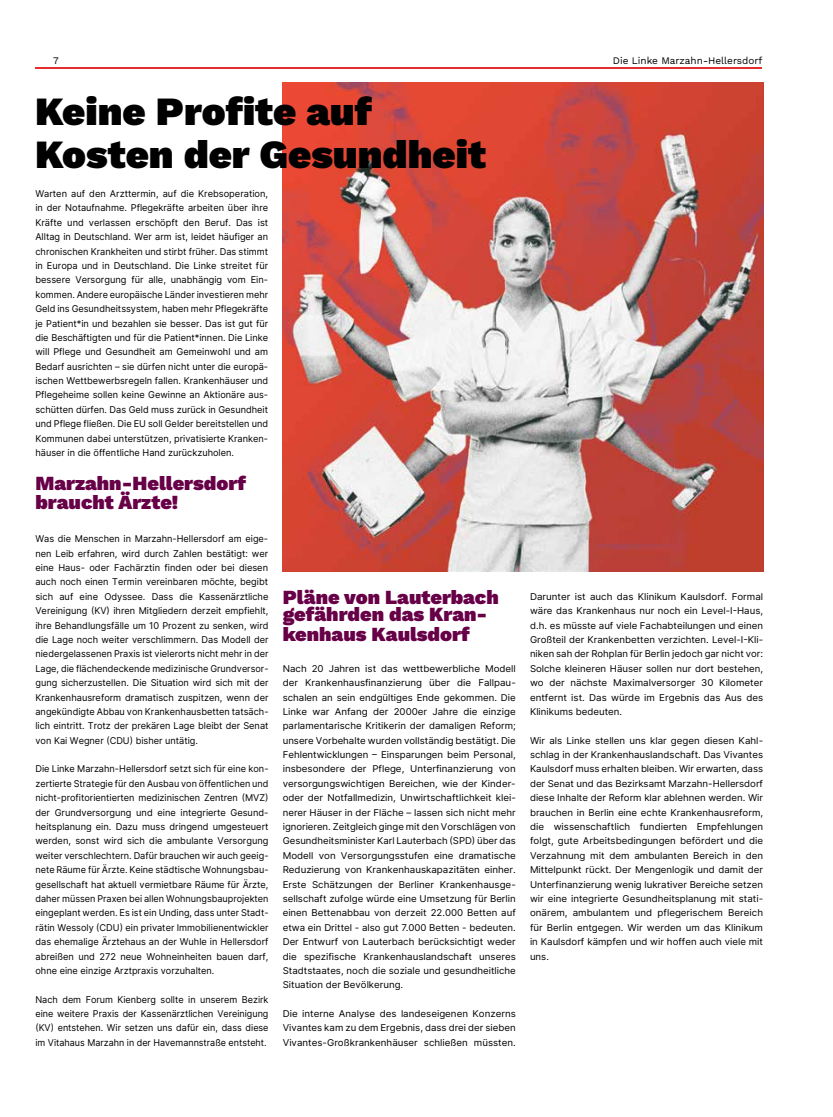
<style>
.page{position:relative;width:833px;height:1117px;background:#fff}
.page>*{position:absolute;margin:0;border:0;box-sizing:border-box;transform-origin:0 0}
.t1{font:900 40px/43.1px "Work Sans";color:#000}
.t2{font:900 20px/18.8px "Work Sans";color:#670047}
.t3{font:10px "Work Sans";color:#000}
.t4{font:9.38px/14.4px "Inter";color:#000;text-align:justify}
.t5{font:9.38px/14.4px "Inter";color:#000;text-align:justify;scale:1.04 1}
</style>
<div class="page">
<hr style="left:35px;top:67px;width:727px;height:1px;background:#e52e2d">
<img style="left:282px;top:83px;width:481px;height:488px">
<p class="t3" style="left:53px;top:53px;width:7px">7</p>
<p class="t3" style="left:613px;top:53px;width:151px">Die Linke Marzahn-Hellersdorf</p>
<h1 class="t1" style="left:35px;top:88px;width:452px">Keine Profite auf<br>Kosten der Gesundheit</h1>
<p class="t4" style="left:35px;top:186px;width:234px">Warten auf den Arzttermin, auf die Krebsoperation, in der Notaufnahme. Pflegekräfte arbeiten über ihre Kräfte und verlassen erschöpft den Beruf. Das ist Alltag in Deutschland. Wer arm ist, leidet häufiger an chronischen Krankheiten und stirbt früher. Das stimmt in Europa und in Deutschland. Die Linke streitet für bessere Versorgung für alle, unabhängig vom Ein&shy;kommen. Andere europäische Länder investieren mehr Geld ins Gesundheitssystem, haben mehr Pflegekräfte je Patient*in und bezahlen sie besser. Das ist gut für die Beschäftigten und für die Patient*innen. Die Linke will Pflege und Gesundheit am Gemeinwohl und am Bedarf ausrichten – sie dürfen nicht unter die europä&shy;ischen Wettbewerbsregeln fallen. Krankenhäuser und Pflegeheime sollen keine Gewinne an Aktionäre aus&shy;schütten dürfen. Das Geld muss zurück in Gesundheit und Pflege fließen. Die EU soll Gelder bereitstellen und Kommunen dabei unterstützen, privatisierte Kranken&shy;häuser in die öffentliche Hand zurückzuholen.</p>
<h2 class="t2" style="left:35px;top:473px;width:212px">Marzahn-Hellersdorf braucht Ärzte!</h2>
<p class="t4" style="left:35px;top:531px;width:235px">Was die Menschen in Marzahn-Hellersdorf am eige&shy;nen Leib erfahren, wird durch Zahlen bestätigt: wer eine Haus- oder Fachärztin finden oder bei diesen auch noch einen Termin vereinbaren möchte, begibt sich auf eine Odyssee. Dass die Kassenärztliche Vereinigung (KV) ihren Mitgliedern derzeit empfiehlt, ihre Behandlungsfälle um 10 Prozent zu senken, wird die Lage noch weiter verschlimmern. Das Modell der niedergelassenen Praxis ist vielerorts nicht mehr in der Lage, die flächendeckende medizinische Grundversor&shy;gung sicherzustellen. Die Situation wird sich mit der Krankenhausreform dramatisch zuspitzen, wenn der angekündigte Abbau von Krankenhausbetten tatsäch&shy;lich eintritt. Trotz der prekären Lage bleibt der Senat von Kai Wegner (CDU) bisher untätig.</p>
<p class="t4" style="left:35px;top:761px;width:235px">Die Linke Marzahn-Hellersdorf setzt sich für eine kon&shy;zertierte Strategie für den Ausbau von öffentlichen und nicht-profitorientierten medizinischen Zentren (MVZ) der Grundversorgung und eine integrierte Gesund&shy;heitsplanung ein. Dazu muss dringend umgesteuert werden, sonst wird sich die ambulante Versorgung weiter verschlechtern. Dafür brauchen wir auch geeig&shy;nete Räume für Ärzte. Keine städtische Wohnungsbau&shy;gesellschaft hat aktuell vermietbare Räume für Ärzte, daher müssen Praxen bei allen Wohnungsbauprojekten eingeplant werden. Es ist ein Unding, dass unter Stadt&shy;rätin Wessoly (CDU) ein privater Immobilienentwickler das ehemalige Ärztehaus an der Wuhle in Hellersdorf abreißen und 272 neue Wohneinheiten bauen darf, ohne eine einzige Arztpraxis vorzuhalten.</p>
<p class="t4" style="left:35px;top:991px;width:235px">Nach dem Forum Kienberg sollte in unserem Bezirk eine weitere Praxis der Kassenärztlichen Vereinigung (KV) entstehen. Wir setzen uns dafür ein, dass diese im Vitahaus Marzahn in der Havemannstraße entsteht.</p>
<h2 class="t2" style="left:283px;top:587px;width:217px;line-height:17.5px">Pläne von Lauterbach gefährden das Kran-</h2>
<h2 class="t2" style="left:283px;top:624px;width:189px">kenhaus Kaulsdorf</h2>
<p class="t5" style="left:283px;top:660px;width:226px">Nach 20 Jahren ist das wettbewerbliche Modell der Krankenhausfinanzierung über die Fallpau&shy;schalen an sein endgültiges Ende gekommen. Die Linke war Anfang der 2000er Jahre die einzige parlamentarische Kritikerin der damaligen Reform; unsere Vorbehalte wurden vollständig bestätigt. Die Fehlentwicklungen – Einsparungen beim Personal, insbesondere der Pflege, Unterfinanzierung von versorgungswichtigen Bereichen, wie der Kinder&shy;oder der Notfallmedizin, Unwirtschaftlichkeit klei&shy;nerer Häuser in der Fläche – lassen sich nicht mehr ignorieren. Zeitgleich ginge mit den Vorschlägen von Gesundheitsminister Karl Lauterbach (SPD) über das Modell von Versorgungsstufen eine dramatische Reduzierung von Krankenhauskapazitäten einher.<br>Erste Schätzungen der Berliner Krankenhausge&shy;sellschaft zufolge würde eine Umsetzung für Berlin einen Bettenabbau von derzeit 22.000 Betten auf etwa ein Drittel - also gut 7.000 Betten - bedeuten.<br>Der Entwurf von Lauterbach berücksichtigt weder die spezifische Krankenhauslandschaft unseres Stadtstaates, noch die soziale und gesundheitliche Situation der Bevölkerung.</p>
<p class="t5" style="left:283px;top:1005px;width:226px">Die interne Analyse des landeseigenen Konzerns Vivantes kam zu dem Ergebnis, dass drei der sieben Vivantes-Großkrankenhäuser schließen müssten.</p>
<p class="t5" style="left:530px;top:589px;width:226px">Darunter ist auch das Klinikum Kaulsdorf. Formal wäre das Krankenhaus nur noch ein Level-I-Haus, d.h. es müsste auf viele Fachabteilungen und einen Großteil der Krankenbetten verzichten. Level-I-Kli&shy;niken sah der Rohplan für Berlin jedoch gar nicht vor:<br>Solche kleineren Häuser sollen nur dort bestehen, wo der nächste Maximalversorger 30 Kilometer entfernt ist. Das würde im Ergebnis das Aus des Klinikums bedeuten.</p>
<p class="t5" style="left:530px;top:732px;width:226px">Wir als Linke stellen uns klar gegen diesen Kahl&shy;schlag in der Krankenhauslandschaft. Das Vivantes Kaulsdorf muss erhalten bleiben. Wir erwarten, dass der Senat und das Bezirksamt Marzahn-Hellersdorf diese Inhalte der Reform klar ablehnen werden. Wir brauchen in Berlin eine echte Krankenhausreform, die wissenschaftlich fundierten Empfehlungen folgt, gute Arbeitsbedingungen befördert und die Verzahnung mit dem ambulanten Bereich in den Mittelpunkt rückt. Der Mengenlogik und damit der Unterfinanzierung wenig lukrativer Bereiche setzen wir eine integrierte Gesundheitsplanung mit stati&shy;onärem, ambulantem und pflegerischem Bereich für Berlin entgegen. Wir werden um das Klinikum in Kaulsdorf kämpfen und wir hoffen auch viele mit uns.</p>
</div>
